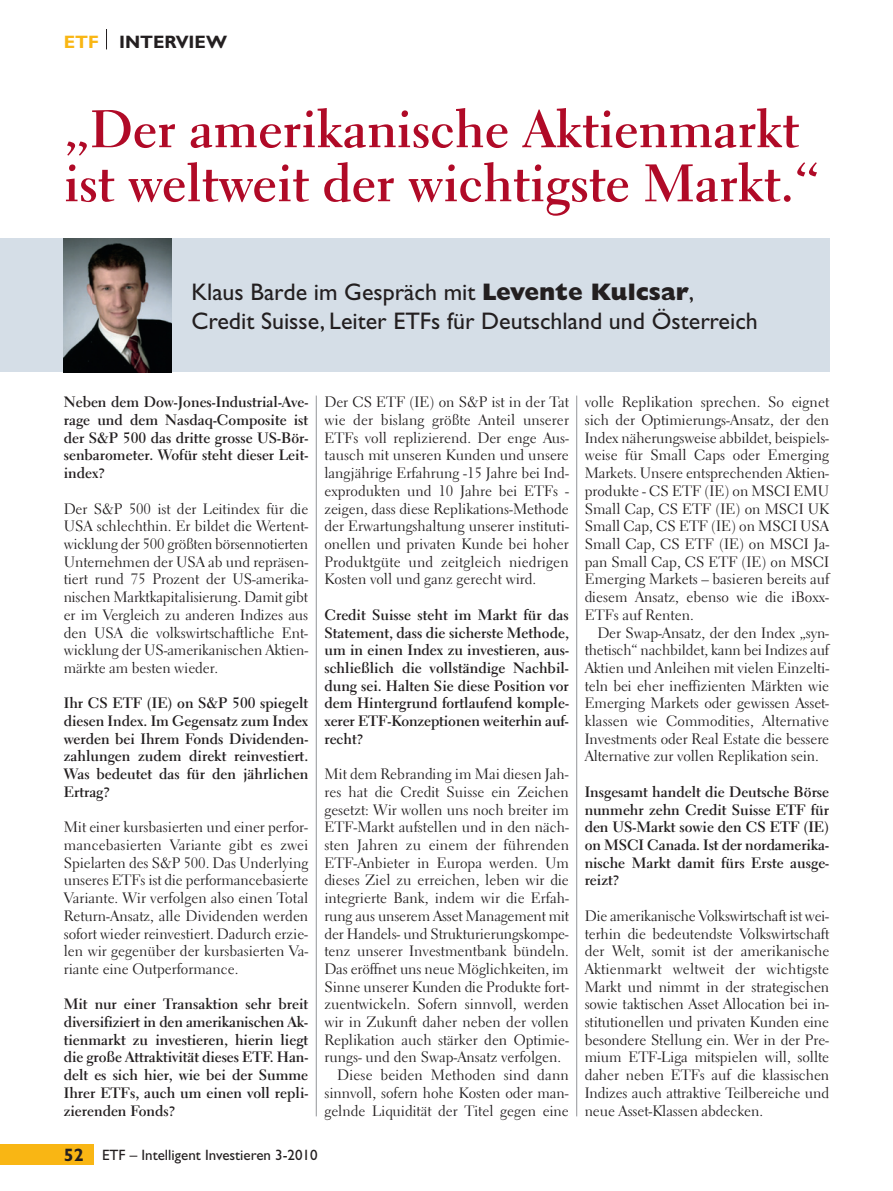
<style>
.page{position:relative;width:893px;height:1191px;background:#fff}
.page>*{position:absolute;margin:0;border:0;box-sizing:border-box;transform-origin:0 0}
.t1{font:700 52.5px/54px "Electra LT";color:#b00a27}
.t2{font:24px/28.8px "Gill Sans";color:#231f20}
.t3{font:700 18px "Gill Sans";color:#231f20}
.t4{font:15px/17.7px "Electra LT";color:#231f20;text-align:justify}
.t5{font:700 15px/17.7px "Electra LT";color:#231f20;text-align:justify}
.t6{font:15px "Gill Sans";color:#231f20}
.s1{color:#f9b614}
.s2{font-weight:800}
.s3{font-weight:700;font-size:18px}
</style>
<div class="page">
<div style="left:0;top:1144px;width:94px;height:20px;background:#f9b614"></div>
<svg style="left:106px;top:29px;width:1px;height:20px"></svg>
<div style="left:0;top:238px;width:829px;height:134px;background:#d5dee7"></div>
<hr style="left:316px;top:395px;width:1px;height:721px;background:#939598">
<hr style="left:576px;top:395px;width:1px;height:721px;background:#939598">
<img style="left:64px;top:238px;width:107px;height:134px">
<p class="t3" style="left:64px;top:31px;width:165px"><span class="s1">ETF</span> INTE RVIEW</p>
<h1 class="t1" style="left:64px;top:102px;width:758px">„Der amerikanische Aktienmarkt ist weltweit der wichtigste Markt.“</h1>
<h2 class="t2" style="left:191px;top:277px;width:568px">Klaus Barde im Gespräch mit <span class="s2">Levente Kulcsar</span>,<br>Credit Suisse, Leiter ETFs für Deutschland und Österreich</h2>
<p class="t5" style="left:64px;top:393px;width:246px">Neben dem Dow-Jones-Industrial-Ave&shy;rage und dem Nasdaq-Composite ist der S&amp;P 500 das dritte grosse US-Bör&shy;senbarometer. Wofür steht dieser Leit&shy;index?</p>
<p class="t4" style="left:64px;top:499px;width:246px">Der S&amp;P 500 ist der Leitindex für die USA schlechthin. Er bildet die Wertent&shy;wicklung der 500 größten börsennotierten Unternehmen der USA ab und repräsen&shy;tiert rund 75 Prozent der US-amerika&shy;nischen Marktkapitalisierung. Damit gibt er im Vergleich zu anderen Indizes aus den USA die volkswirtschaftliche Ent&shy;wicklung der US-amerikanischen Aktien&shy;märkte am besten wieder.</p>
<p class="t5" style="left:64px;top:694px;width:246px">Ihr CS ETF (IE) on S&amp;P 500 spiegelt diesen Index. Im Gegensatz zum Index werden bei Ihrem Fonds Dividenden&shy;zahlungen zudem direkt reinvestiert.<br>Was bedeutet das für den jährlichen Ertrag?</p>
<p class="t4" style="left:64px;top:818px;width:246px">Mit einer kursbasierten und einer perfor&shy;mancebasierten Variante gibt es zwei Spielarten des S&amp;P 500. Das Underlying unseres ETFs ist die performancebasierte Variante. Wir verfolgen also einen Total Return-Ansatz, alle Dividenden werden sofort wieder reinvestiert. Dadurch erzie&shy;len wir gegenüber der kursbasierten Va&shy;riante eine Outperformance.</p>
<p class="t5" style="left:64px;top:995px;width:246px">Mit nur einer Transaktion sehr breit diversifiziert in den amerikanischen Ak&shy;tienmarkt zu investieren, hierin liegt die große Attraktivität dieses ETF. Han&shy;delt es sich hier, wie bei der Summe Ihrer ETFs, auch um einen voll repli&shy;zierenden Fonds?</p>
<p class="t4" style="left:324px;top:393px;width:246px">Der CS ETF (IE) on S&amp;P ist in der Tat wie der bislang größte Anteil unserer ETFs voll replizierend. Der enge Aus&shy;tausch mit unseren Kunden und unsere langjährige Erfahrung ‑15 Jahre bei Ind&shy;exprodukten und 10 Jahre bei ETFs ‑ zeigen, dass diese Replikations-Methode der Erwartungshaltung unserer instituti&shy;onellen und privaten Kunde bei hoher Produktgüte und zeitgleich niedrigen Kosten voll und ganz gerecht wird.</p>
<p class="t5" style="left:324px;top:606px;width:246px">Credit Suisse steht im Markt für das Statement, dass die sicherste Methode, um in einen Index zu investieren, aus&shy;schließlich die vollständige Nachbil&shy;dung sei. Halten Sie diese Position vor dem Hintergrund fortlaufend komple&shy;xerer ETF-Konzeptionen weiterhin auf&shy;recht?</p>
<p class="t4" style="left:324px;top:765px;width:246px">Mit dem Rebranding im Mai diesen Jah-</p>
<p class="t4" style="left:324px;top:783px;width:246px">res hat die Credit Suisse ein Zeichen</p>
<p class="t4" style="left:324px;top:800px;width:246px">gesetzt: Wir wollen uns noch breiter im</p>
<p class="t4" style="left:324px;top:818px;width:246px">ETF-Markt aufstellen und in den näch-</p>
<p class="t4" style="left:324px;top:836px;width:246px">sten Jahren zu einem der führenden</p>
<p class="t4" style="left:324px;top:853px;width:246px">ETF-Anbieter in Europa werden. Um</p>
<p class="t4" style="left:324px;top:871px;width:246px">dieses Ziel zu erreichen, leben wir die</p>
<p class="t4" style="left:324px;top:889px;width:246px">integrierte Bank, indem wir die Erfah-</p>
<p class="t4" style="left:324px;top:907px;width:246px">rung aus unserem Asset Management mit</p>
<p class="t4" style="left:324px;top:924px;width:246px">der Handels- und Strukturierungskompe-</p>
<p class="t4" style="left:324px;top:942px;width:246px">tenz unserer Investmentbank bündeln.</p>
<p class="t4" style="left:324px;top:960px;width:246px">Das eröffnet uns neue Möglichkeiten, im</p>
<p class="t4" style="left:324px;top:977px;width:246px">Sinne unserer Kunden die Produkte fort-</p>
<p class="t4" style="left:324px;top:995px;width:246px">zuentwickeln. Sofern sinnvoll, werden</p>
<p class="t4" style="left:324px;top:1013px;width:246px">wir in Zukunft daher neben der vollen</p>
<p class="t4" style="left:324px;top:1030px;width:246px">Replikation auch stärker den Optimie-</p>
<p class="t4" style="left:324px;top:1048px;width:238px">rungs- und den Swap-Ansatz verfolgen.</p>
<p class="t4" style="left:337px;top:1066px;width:233px">Diese beiden Methoden sind dann</p>
<p class="t4" style="left:324px;top:1084px;width:246px">sinnvoll, sofern hohe Kosten oder man-</p>
<p class="t4" style="left:324px;top:1101px;width:246px">gelnde Liquidität der Titel gegen eine</p>
<p class="t6" style="left:64px;top:1146px;width:255px"><span class="s3">52</span> ETF – Intelligent Investieren 3-2010</p>
<p class="t4" style="left:585px;top:393px;width:246px">volle Replikation sprechen. So eignet sich der Optimierungs-Ansatz, der den Index näherungsweise abbildet, beispiels&shy;weise für Small Caps oder Emerging Markets. Unsere entsprechenden Aktien&shy;produkte - CS ETF (IE) on MSCI EMU Small Cap, CS ETF (IE) on MSCI UK Small Cap, CS ETF (IE) on MSCI USA Small Cap, CS ETF (IE) on MSCI Ja&shy;pan Small Cap, CS ETF (IE) on MSCI Emerging Markets – basieren bereits auf diesem Ansatz, ebenso wie die iBoxx-ETFs auf Renten.</p>
<p class="t4" style="left:585px;top:623px;width:246px;text-indent:13px">Der Swap-Ansatz, der den Index „syn&shy;thetisch“ nachbildet, kann bei Indizes auf Aktien und Anleihen mit vielen Einzelti&shy;teln bei eher ineffizienten Märkten wie Emerging Markets oder gewissen Asset&shy;klassen wie Commodities, Alternative Investments oder Real Estate die bessere Alternative zur vollen Replikation sein.</p>
<p class="t5" style="left:585px;top:783px;width:246px">Insgesamt handelt die Deutsche Börse nunmehr zehn Credit Suisse ETF für den US-Markt sowie den CS ETF (IE) on MSCI Canada. Ist der nordamerika&shy;nische Markt damit fürs Erste ausge&shy;reizt?</p>
<p class="t4" style="left:585px;top:907px;width:246px">Die amerikanische Volkswirtschaft ist wei&shy;terhin die bedeutendste Volkswirtschaft der Welt, somit ist der amerikanische Aktienmarkt weltweit der wichtigste Markt und nimmt in der strategischen sowie taktischen Asset Allocation bei in&shy;stitutionellen und privaten Kunden eine besondere Stellung ein. Wer in der Pre&shy;mium ETF-Liga mitspielen will, sollte daher neben ETFs auf die klassischen Indizes auch attraktive Teilbereiche und neue Asset-Klassen abdecken.</p>
</div>
